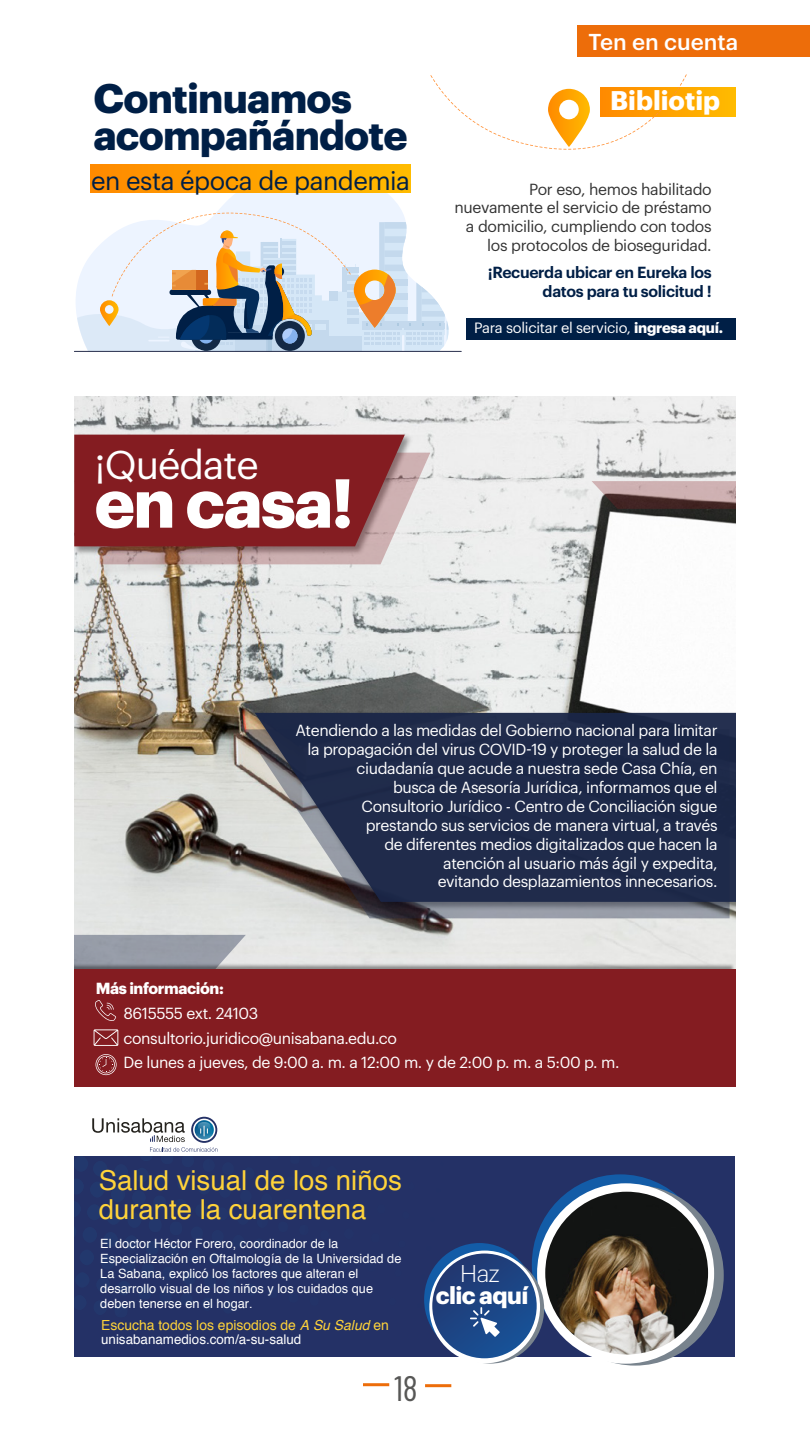
<style>
.page{position:relative;width:810px;height:1440px;background:#fff}
.page>*{position:absolute;margin:0;border:0;box-sizing:border-box;transform-origin:0 0}
.t1{font:700 67.65px "Graphik";letter-spacing:-.025em;color:#fff}
.t2{font:700 40.42px "Graphik";letter-spacing:-.02em;color:#001f46}
.t3{font:39.3px "Graphik";letter-spacing:-.025em;color:#fff}
.t4{font:35.25px "Barlow Condensed";color:#575756}
.t5{font:27.53px/28.9px "Helvetica";color:#ffd33a}
.t6{font:700 26.47px "Graphik";color:#fff}
.t7{font:25.58px "Graphik";letter-spacing:-.02em;color:#001f46}
.t8{font:700 23.77px "Graphik";letter-spacing:-.025em;color:#fff}
.t9{font:300 23.77px "Graphik";color:#fff}
.t10{font:500 22.5px "Graphik";color:#fff}
.t11{font:15.75px/18.9px "Graphik";letter-spacing:-.025em;color:#fff;text-align:right}
.t12{font:15.75px/18.8px "Graphik";letter-spacing:-.02em;color:#333;text-align:right}
.t13{font:600 15.75px/18.8px "Graphik";letter-spacing:-.02em;color:#001f46;text-align:right}
.t14{font:700 15.75px "Graphik";letter-spacing:-.025em;color:#fff}
.t15{font:14.62px "Graphik";letter-spacing:-.02em;color:#fff}
.t16{font:13.88px "Helvetica";color:#ffd33a}
.t17{font:13.42px "Helvetica";color:#fff}
.t18{font:12.75px/15px "Helvetica";color:#fff}
.s1{font-weight:700}
.s2{font-style:italic}
</style>
<div class="page">
<hr style="left:363px;top:1383px;width:26px;height:3px;background:#ed6d0a">
<hr style="left:425px;top:1384px;width:26px;height:3px;background:#ed6d0a">
<div style="left:578px;top:25px;width:232px;height:32px;background:#ed6d0a"></div>
<img style="left:74px;top:396px;width:661px;height:565px">
<img style="left:74px;top:432px;width:341px;height:3px">
<svg style="left:74px;top:435px;width:356px;height:129px;background:#944245"></svg>
<svg style="left:74px;top:935px;width:172px;height:26px;background:#9ca1ab"></svg>
<svg style="left:592px;top:481px;width:143px;height:28px;background:#9a8080"></svg>
<div style="left:255px;top:713px;width:480px;height:189px;background:#1d2948"></div>
<svg style="left:244px;top:729px;width:486px;height:189px;background:#3b435c"></svg>
<img style="left:74px;top:961px;width:661px;height:8px">
<div style="left:74px;top:969px;width:661px;height:118px;background:#841c21"></div>
<svg style="left:95px;top:1000px;width:21px;height:21px"></svg>
<svg style="left:96px;top:1054px;width:21px;height:21px"></svg>
<svg style="left:94px;top:1029px;width:24px;height:17px"></svg>
<div style="left:601px;top:88px;width:135px;height:29px;background:#ffb300"></div>
<svg style="left:76px;top:170px;width:327px;height:181px"></svg>
<hr style="left:74px;top:351px;width:388px;height:1px;background:#2e3552">
<svg style="left:77px;top:213px;width:372px;height:139px;background:#cdd1d4"></svg>
<svg style="left:430px;top:74px;width:261px;height:76px"></svg>
<div style="left:91px;top:164px;width:320px;height:29px;background:linear-gradient(to right,#ff8a00,#fb0)"></div>
<div style="left:466px;top:318px;width:270px;height:22px;background:#001f46"></div>
<div style="left:74px;top:1156px;width:661px;height:200px;background:#243166"></div>
<div style="left:532px;top:1174px;width:177px;height:181px;background:#135ca7;border-radius:50%"></div>
<div style="left:547px;top:1185px;width:177px;height:181px;background:#78838d;border-radius:50%"></div>
<div style="left:537px;top:1183px;width:177px;height:181px;background:#fff;border-radius:50%"></div>
<img style="left:545px;top:1192px;width:163px;height:163px;border-radius:81px">
<svg style="left:92px;top:1117px;width:346px;height:200px"></svg>
<div style="left:424px;top:1243px;width:111px;height:113px;background:#135ca7;border-radius:50%"></div>
<svg style="left:437px;top:1254px;width:107px;height:110px"></svg>
<svg style="left:429px;top:1251px;width:111px;height:112px"></svg>
<div style="left:432px;top:1254px;width:105px;height:104px;background:linear-gradient(to bottom,#223a74,#1a5094);border-radius:52px"></div>
<svg style="left:470px;top:1307px;width:30px;height:30px"></svg>
<h3 class="t10" style="left:589px;top:24px;width:151px">Ten en cuenta</h3>
<h2 class="t2" style="left:93px;top:68px;width:260px">Continuamos</h2>
<h3 class="t6" style="left:610px;top:80px;width:111px">Bibliotip</h3>
<h2 class="t2" style="left:93px;top:104px;width:316px">acompañándote</h2>
<h3 class="t7" style="left:91px;top:162px;width:320px">en esta época de pandemia</h3>
<p class="t12" style="left:454px;top:178px;width:259px">Por eso, hemos habilitado nuevamente el servicio de préstamo a domicilio, cumpliendo con todos los protocolos de bioseguridad.</p>
<p class="t13" style="left:488px;top:261px;width:226px">¡Recuerda ubicar en Eureka los datos para tu solicitud !</p>
<h3 class="t3" style="left:95px;top:436px;width:166px">¡Quédate</h3>
<h1 class="t1" style="left:95px;top:451px;width:261px">en casa!</h1>
<p class="t15" style="left:474px;top:317px;width:250px">Para solicitar el servicio, <span class="s1">ingresa aquí.</span></p>
<p class="t11" style="left:296px;top:720px;width:424px">Atendiendo a las medidas del Gobierno nacional para limitar la propagación del virus COVID-19 y proteger la salud de la ciudadanía que acude a nuestra sede Casa Chía, en<br>busca de Asesoría Jurídica, informamos que el<br>Consultorio Jurídico - Centro de Conciliación sigue prestando sus servicios de manera virtual, a través<br>de diferentes medios digitalizados que hacen la<br>atención al usuario más ágil y expedita,<br>evitando desplazamientos innecesarios.</p>
<p class="t14" style="left:96px;top:976px;width:129px">Más información:</p>
<p class="t11" style="left:124px;top:1000px;width:497px;line-height:24.8px;text-align:left">8615555 ext. 24103<br>consultorio.juridico@unisabana.edu.co<br>De lunes a jueves, de 9:00 a. m. a 12:00 m. y de 2:00 p. m. a 5:00 p. m.</p>
<h3 class="t5" style="left:99px;top:1167px;width:305px">Salud visual de los niños durante la cuarentena</h3>
<p class="t18" style="left:100px;top:1237px;width:303px">El doctor Héctor Forero, coordinador de la Especialización en Oftalmología de la Universidad de La Sabana, explicó los factores que alteran el desarrollo visual de los niños y los cuidados que deben tenerse en el hogar.</p>
<p class="t16" style="left:101px;top:1315px;width:289px">Escucha todos los episodios de <span class="s2">A Su Salud</span> en</p>
<p class="t17" style="left:101px;top:1329px;width:202px">unisabanamedios.com/a-su-salud</p>
<h3 class="t4" style="left:394px;top:1366px;width:25px">18</h3>
<h3 class="t9" style="left:460px;top:1256px;width:41px">Haz</h3>
<h3 class="t8" style="left:436px;top:1277px;width:94px">clic aquí</h3>
</div>
